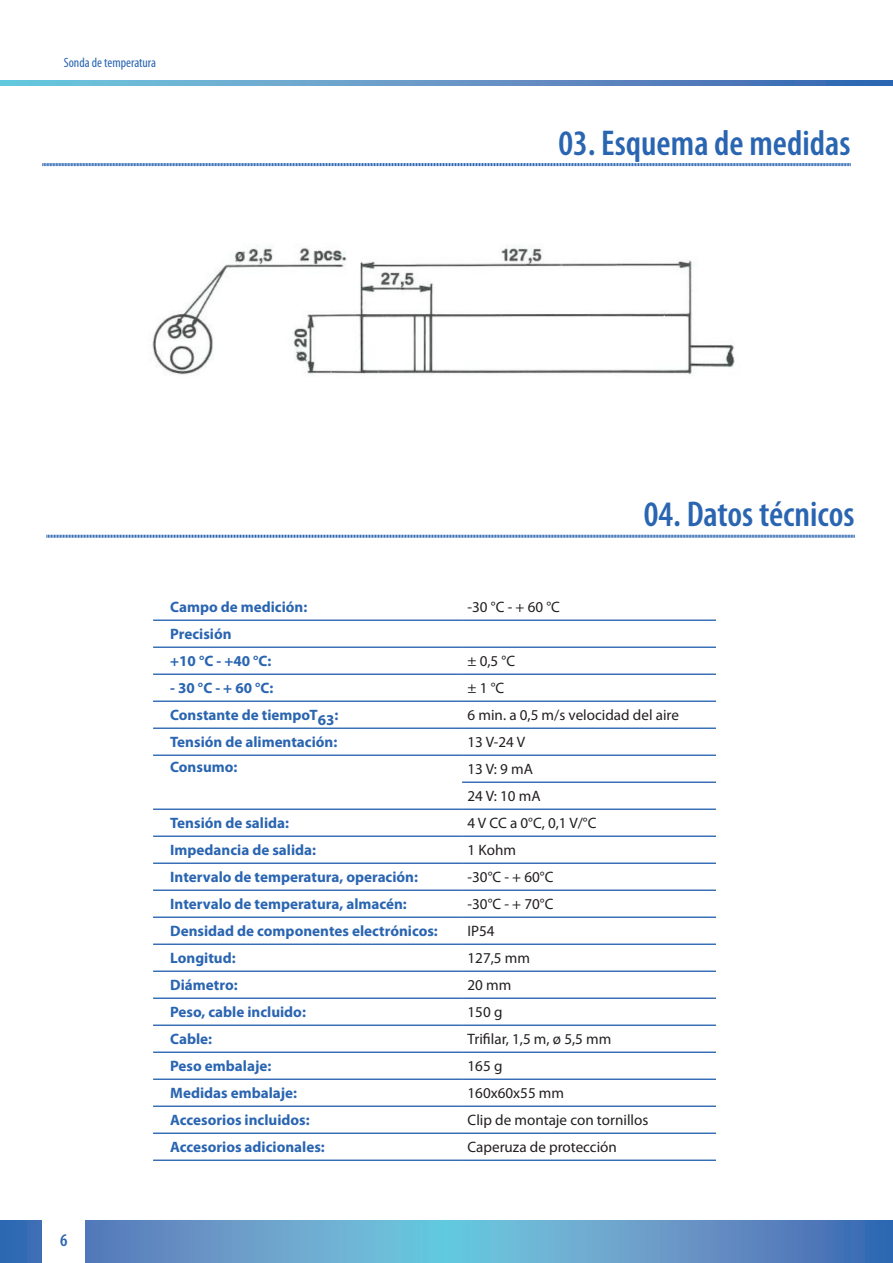
<style>
.page{position:relative;width:893px;height:1263px;background:#fff}
.page>*{position:absolute;margin:0;border:0;box-sizing:border-box;transform-origin:0 0}
._01__Titulos__Nivel{font:600 condensed 36px "Myriad Pro";color:#2a65b1}
.t1{font:600 condensed 18px "Myriad Pro";color:#2a65b1}
._01__Normal{font:700 15.15px "Myriad Pro";color:#2a65b1}
._01__Normal-2{font:15.15px "Myriad Pro";color:#231f20}
.t2{font:condensed 13.5px "Myriad Pro";color:#2a65b1}
</style>
<div class="page">
<svg style="left:0;top:1220px;width:893px;height:43px;background:#609ac8"></svg>
<svg style="left:0;top:81px;width:893px;height:4px;background:#5e96c6"></svg>
<div style="left:43px;top:1218px;width:42px;height:45px;background:#fff"></div>
<img style="left:152px;top:245px;width:583px;height:130px">
<svg style="left:46px;top:534px;width:809px;height:4px;background:#93b1d7"></svg>
<svg style="left:42px;top:163px;width:809px;height:4px"></svg>
<hr style="left:153px;top:619px;width:309px;height:2px;background:#2a65b1">
<hr style="left:462px;top:619px;width:254px;height:2px;background:#2a65b1">
<hr style="left:153px;top:646px;width:309px;height:2px;background:#2a65b1">
<hr style="left:462px;top:646px;width:254px;height:2px;background:#2a65b1">
<hr style="left:153px;top:673px;width:309px;height:2px;background:#2a65b1">
<hr style="left:462px;top:673px;width:254px;height:2px;background:#2a65b1">
<hr style="left:153px;top:700px;width:309px;height:2px;background:#2a65b1">
<hr style="left:462px;top:700px;width:254px;height:2px;background:#2a65b1">
<hr style="left:153px;top:727px;width:309px;height:2px;background:#2a65b1">
<hr style="left:462px;top:727px;width:254px;height:2px;background:#2a65b1">
<hr style="left:153px;top:754px;width:309px;height:2px;background:#2a65b1">
<hr style="left:462px;top:754px;width:254px;height:2px;background:#2a65b1">
<hr style="left:462px;top:781px;width:254px;height:2px;background:#2a65b1">
<hr style="left:153px;top:808px;width:309px;height:2px;background:#2a65b1">
<hr style="left:462px;top:808px;width:254px;height:2px;background:#2a65b1">
<hr style="left:153px;top:835px;width:309px;height:2px;background:#2a65b1">
<hr style="left:462px;top:835px;width:254px;height:2px;background:#2a65b1">
<hr style="left:153px;top:862px;width:309px;height:2px;background:#2a65b1">
<hr style="left:462px;top:862px;width:254px;height:2px;background:#2a65b1">
<hr style="left:153px;top:889px;width:309px;height:2px;background:#2a65b1">
<hr style="left:462px;top:889px;width:254px;height:2px;background:#2a65b1">
<hr style="left:153px;top:916px;width:309px;height:2px;background:#2a65b1">
<hr style="left:462px;top:916px;width:254px;height:2px;background:#2a65b1">
<hr style="left:153px;top:943px;width:309px;height:2px;background:#2a65b1">
<hr style="left:462px;top:943px;width:254px;height:2px;background:#2a65b1">
<hr style="left:153px;top:970px;width:309px;height:2px;background:#2a65b1">
<hr style="left:462px;top:970px;width:254px;height:2px;background:#2a65b1">
<hr style="left:153px;top:997px;width:309px;height:2px;background:#2a65b1">
<hr style="left:462px;top:997px;width:254px;height:2px;background:#2a65b1">
<hr style="left:153px;top:1024px;width:309px;height:2px;background:#2a65b1">
<hr style="left:462px;top:1024px;width:254px;height:2px;background:#2a65b1">
<hr style="left:153px;top:1051px;width:309px;height:2px;background:#2a65b1">
<hr style="left:462px;top:1051px;width:254px;height:2px;background:#2a65b1">
<hr style="left:153px;top:1078px;width:309px;height:2px;background:#2a65b1">
<hr style="left:462px;top:1078px;width:254px;height:2px;background:#2a65b1">
<hr style="left:153px;top:1105px;width:309px;height:2px;background:#2a65b1">
<hr style="left:462px;top:1105px;width:254px;height:2px;background:#2a65b1">
<hr style="left:153px;top:1132px;width:309px;height:2px;background:#2a65b1">
<hr style="left:462px;top:1132px;width:254px;height:2px;background:#2a65b1">
<hr style="left:153px;top:1159px;width:309px;height:2px;background:#2a65b1">
<hr style="left:462px;top:1159px;width:254px;height:2px;background:#2a65b1">
<p class="t2" style="left:64px;top:54px;width:94px">Sonda de temperatura</p>
<p class="_01__Titulos__Nivel" style="left:558px;top:123px;width:293px">03. Esquema de medidas</p>
<p class="t1" style="left:60px;top:1230px;width:9px">6</p>
<p class="_01__Titulos__Nivel" style="left:644px;top:495px;width:212px">04. Datos técnicos</p>
<p class="_01__Normal" style="left:170px;top:597px;width:139px">Campo de medición:</p>
<p class="_01__Normal-2" style="left:468px;top:598px;width:94px">-30 °C - + 60 °C</p>
<p class="_01__Normal" style="left:170px;top:624px;width:63px">Precisión</p>
<p class="_01__Normal" style="left:170px;top:651px;width:103px">+10 °C - +40 °C:</p>
<p class="_01__Normal-2" style="left:468px;top:652px;width:49px">± 0,5 °C</p>
<p class="_01__Normal" style="left:170px;top:678px;width:105px">- 30 °C - + 60 °C:</p>
<p class="_01__Normal-2" style="left:468px;top:679px;width:38px">± 1 °C</p>
<p class="_01__Normal" style="left:170px;top:705px;width:170px">Constante de tiempoT63:</p>
<p class="_01__Normal-2" style="left:468px;top:706px;width:213px">6 min. a 0,5 m/s velocidad del aire</p>
<p class="_01__Normal" style="left:170px;top:732px;width:169px">Tensión de alimentación:</p>
<p class="_01__Normal-2" style="left:468px;top:733px;width:59px">13 V-24 V</p>
<p class="_01__Normal" style="left:170px;top:757px;width:69px">Consumo:</p>
<p class="_01__Normal-2" style="left:468px;top:760px;width:67px">13 V: 9 mA</p>
<p class="_01__Normal-2" style="left:468px;top:787px;width:75px">24 V: 10 mA</p>
<p class="_01__Normal" style="left:170px;top:813px;width:120px">Tensión de salida:</p>
<p class="_01__Normal-2" style="left:468px;top:814px;width:130px">4 V CC a 0°C, 0,1 V/°C</p>
<p class="_01__Normal" style="left:170px;top:840px;width:147px">Impedancia de salida:</p>
<p class="_01__Normal-2" style="left:468px;top:841px;width:50px">1 Kohm</p>
<p class="_01__Normal" style="left:170px;top:867px;width:249px">Intervalo de temperatura, operación:</p>
<p class="_01__Normal-2" style="left:468px;top:868px;width:87px">-30°C - + 60°C</p>
<p class="_01__Normal" style="left:170px;top:894px;width:238px">Intervalo de temperatura, almacén:</p>
<p class="_01__Normal-2" style="left:468px;top:895px;width:87px">-30°C - + 70°C</p>
<p class="_01__Normal" style="left:170px;top:921px;width:269px">Densidad de componentes electrónicos:</p>
<p class="_01__Normal-2" style="left:468px;top:922px;width:29px">IP54</p>
<p class="_01__Normal" style="left:170px;top:948px;width:67px">Longitud:</p>
<p class="_01__Normal-2" style="left:468px;top:949px;width:64px">127,5 mm</p>
<p class="_01__Normal" style="left:170px;top:975px;width:69px">Diámetro:</p>
<p class="_01__Normal-2" style="left:468px;top:976px;width:45px">20 mm</p>
<p class="_01__Normal" style="left:170px;top:1002px;width:137px">Peso, cable incluido:</p>
<p class="_01__Normal-2" style="left:468px;top:1003px;width:36px">150 g</p>
<p class="_01__Normal" style="left:170px;top:1029px;width:43px">Cable:</p>
<p class="_01__Normal-2" style="left:468px;top:1030px;width:145px">Trifilar, 1,5 m, ø 5,5 mm</p>
<p class="_01__Normal" style="left:170px;top:1056px;width:103px">Peso embalaje:</p>
<p class="_01__Normal-2" style="left:468px;top:1057px;width:36px">165 g</p>
<p class="_01__Normal" style="left:170px;top:1083px;width:128px">Medidas embalaje:</p>
<p class="_01__Normal-2" style="left:468px;top:1084px;width:98px">160x60x55 mm</p>
<p class="_01__Normal" style="left:170px;top:1110px;width:141px">Accesorios incluidos:</p>
<p class="_01__Normal-2" style="left:468px;top:1111px;width:182px">Clip de montaje con tornillos</p>
<p class="_01__Normal" style="left:170px;top:1137px;width:156px">Accesorios adicionales:</p>
<p class="_01__Normal-2" style="left:468px;top:1138px;width:151px">Caperuza de protección</p>
</div>
